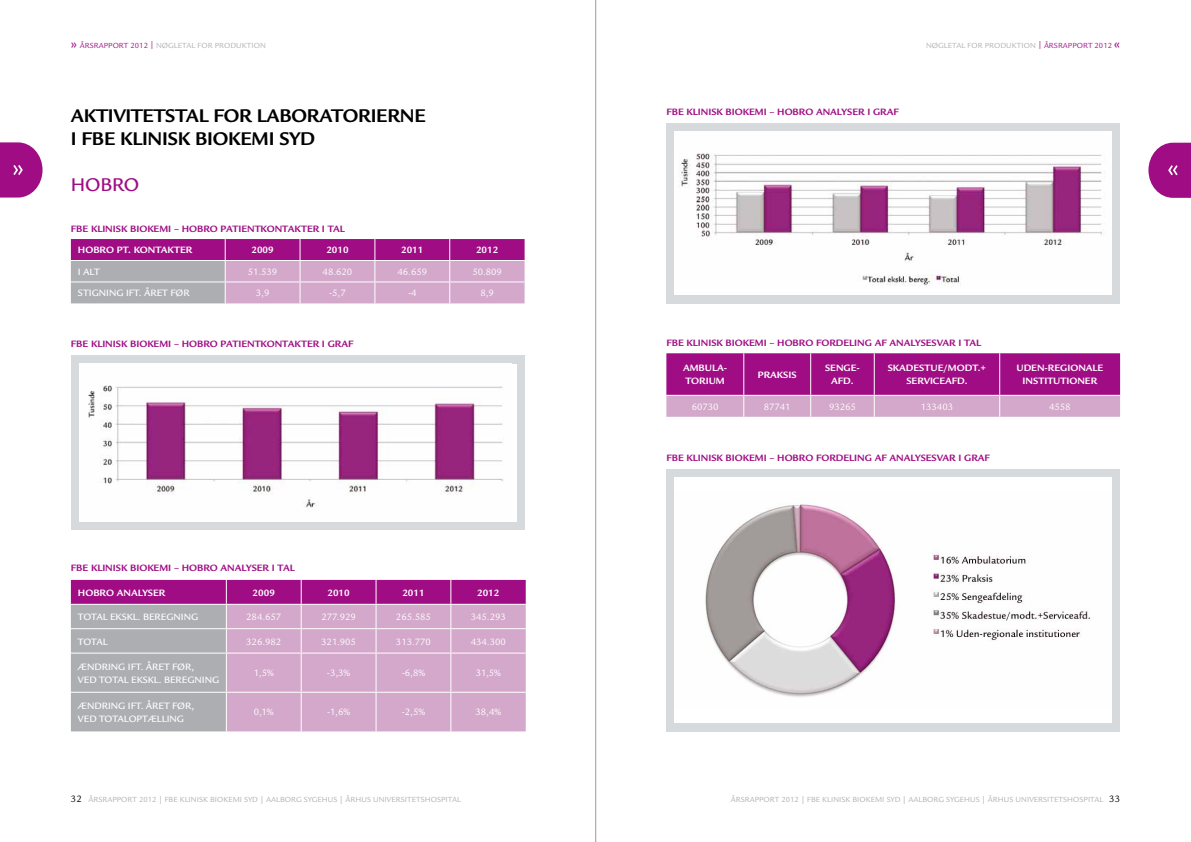
<style>
.page{position:relative;width:1191px;height:842px;background:#fff}
.page>*{position:absolute;margin:0;border:0;box-sizing:border-box;transform-origin:0 0}
.t1{font:700 20px "Legacy Sans";letter-spacing:-.01em;color:#000}
.t2{font:500 20px "Legacy Sans";color:#9f0c84}
.t3{font:700 10px "Legacy Sans";color:#9f0c84}
.t4{font:10px "Legacy Sans";color:#fff}
.t5{font:700 10px/13px "Legacy Sans";color:#fff}
.t6{font:500 10px/13px "Legacy Sans";color:#fff}
.t7{font:10px "Legacy Sans";color:#000}
.t8{font:8px "Legacy Sans";letter-spacing:.01em;color:#acaeb2}
.s1{font-family:"Meta Plus";font-size:12px;color:#9f0c84}
.s2{color:#9f0c84}
.s3{font-size:10px;color:#000}
</style>
<div class="page">
<svg style="left:1148px;top:143px;width:43px;height:55px;background:#ad3096"></svg>
<svg style="left:0;top:142px;width:43px;height:56px;background:#ae3398"></svg>
<div style="left:71px;top:355px;width:453px;height:175px;background:#d6dadc"></div>
<div style="left:79px;top:364px;width:437px;height:157px;background:#fff"></div>
<img style="left:88px;top:385px;width:416px;height:123px">
<div style="left:666px;top:123px;width:454px;height:180px;background:#d6dadc"></div>
<div style="left:674px;top:132px;width:438px;height:163px;background:#fff"></div>
<img style="left:681px;top:153px;width:421px;height:133px">
<div style="left:666px;top:469px;width:454px;height:262px;background:#d6dadc"></div>
<div style="left:674px;top:477px;width:438px;height:246px;background:#fff"></div>
<img style="left:705px;top:504px;width:385px;height:193px">
<svg style="left:71px;top:239px;width:453px;height:64px;background:#bb7ab0"></svg>
<svg style="left:71px;top:580px;width:455px;height:151px;background:#c194ba"></svg>
<hr style="left:226px;top:654px;width:1px;height:38px;background:#fff">
<hr style="left:226px;top:693px;width:1px;height:38px;background:#fff">
<svg style="left:666px;top:353px;width:454px;height:64px;background:#b1439d"></svg>
<hr style="left:666px;top:395px;width:78px;height:1px;background:#fff">
<hr style="left:744px;top:395px;width:66px;height:1px;background:#fff">
<hr style="left:810px;top:395px;width:64px;height:1px;background:#fff">
<hr style="left:874px;top:395px;width:125px;height:1px;background:#fff">
<hr style="left:999px;top:395px;width:121px;height:1px;background:#fff">
<hr style="left:595px;top:0;width:1px;height:842px;background:#acaeb2">
<p class="t8" style="left:71px;top:41px;width:196px"><span class="s1">»</span> <span class="s2">ÅRSRAPPORT 2012 |</span> NØG LETAL FOR PRODU KTION</p>
<p class="t8" style="left:926px;top:41px;width:195px">NØG LETAL FOR PRODU KTION <span class="s2">| ÅRSRAPPORT 2012</span> <span class="s1">«</span></p>
<h1 class="t1" style="left:71px;top:104px;width:73px">AKTIVITETSTA</h1>
<h1 class="t1" style="left:199px;top:104px;width:29px">L FOR</h1>
<h1 class="t1" style="left:257px;top:104px;width:24px">LABORATOR</h1>
<h1 class="t1" style="left:371px;top:104px;width:54px">IERNE</h1>
<h1 class="t1" style="left:71px;top:127px;width:157px">I FBE KLINISK BIOKEM</h1>
<h1 class="t1" style="left:269px;top:127px;width:48px">I SYD</h1>
<h1 class="t2" style="left:71px;top:174px;width:70px">HOBRO</h1>
<p class="t3" style="left:71px;top:223px;width:77px">FBE KLINISK BIOKEM</p>
<p class="t3" style="left:168px;top:223px;width:94px">I – HOBRO PATIENTKO</p>
<p class="t3" style="left:275px;top:223px;width:15px">NTAKTER</p>
<p class="t3" style="left:322px;top:223px;width:24px">I TA L</p>
<p class="t5" style="left:78px;top:244px;width:85px">HOBRO PT. KONTAKTER</p>
<p class="t5" style="left:251px;top:244px;width:24px">2009</p>
<p class="t5" style="left:326px;top:244px;width:24px">2010</p>
<p class="t5" style="left:401px;top:244px;width:24px">2011</p>
<p class="t5" style="left:476px;top:244px;width:24px">2012</p>
<p class="t6" style="left:78px;top:265px;width:23px">I ALT</p>
<p class="t4" style="left:248px;top:266px;width:31px">51.539</p>
<p class="t4" style="left:323px;top:266px;width:31px">48.620</p>
<p class="t4" style="left:397px;top:266px;width:31px">46.659</p>
<p class="t4" style="left:472px;top:266px;width:31px">50.809</p>
<p class="t6" style="left:78px;top:287px;width:113px">STIGNING IFT. ÅRET FØR</p>
<p class="t4" style="left:256px;top:287px;width:15px">3,9</p>
<p class="t4" style="left:329px;top:287px;width:18px">-5,7</p>
<p class="t4" style="left:408px;top:287px;width:10px">-4</p>
<p class="t4" style="left:480px;top:287px;width:15px">8,9</p>
<p class="t3" style="left:71px;top:338px;width:77px">FBE KLINISK BIOKEM</p>
<p class="t3" style="left:168px;top:338px;width:94px">I – HOBRO PATIENTKO</p>
<p class="t3" style="left:275px;top:338px;width:15px">NTAKTER</p>
<p class="t3" style="left:322px;top:338px;width:20px">I GRAF</p>
<p class="t3" style="left:71px;top:562px;width:77px">FBE KLINISK BIOKEM</p>
<p class="t3" style="left:168px;top:562px;width:91px">I – H OBRO ANALYSER</p>
<p class="t3" style="left:272px;top:562px;width:24px">I TA L</p>
<p class="t5" style="left:78px;top:586px;width:77px">H OBRO ANALYSER</p>
<p class="t5" style="left:253px;top:586px;width:24px">2009</p>
<p class="t5" style="left:327px;top:586px;width:24px">2010</p>
<p class="t5" style="left:402px;top:586px;width:24px">2011</p>
<p class="t5" style="left:477px;top:586px;width:24px">2012</p>
<p class="t6" style="left:78px;top:611px;width:39px">TOTAL EKSKL</p>
<p class="t6" style="left:138px;top:611px;width:62px">. BEREGNING</p>
<p class="t4" style="left:246px;top:611px;width:36px">284.657</p>
<p class="t4" style="left:321px;top:611px;width:36px">277.929</p>
<p class="t4" style="left:396px;top:611px;width:36px">265.585</p>
<p class="t4" style="left:471px;top:611px;width:36px">345.293</p>
<p class="t6" style="left:78px;top:635px;width:26px">TO TAL</p>
<p class="t4" style="left:246px;top:636px;width:36px">326.982</p>
<p class="t4" style="left:321px;top:636px;width:36px">321.905</p>
<p class="t4" style="left:396px;top:636px;width:36px">313.770</p>
<p class="t4" style="left:471px;top:636px;width:36px">434.300</p>
<p class="t6" style="left:78px;top:660px;width:9px">ÆND</p>
<p class="t6" style="left:78px;top:660px;width:118px;text-indent:24px">RIN G IFT. ÅRET FØ R,<br>VED TOTAL EKSKL</p>
<p class="t4" style="left:254px;top:667px;width:21px">1,5%</p>
<p class="t4" style="left:327px;top:667px;width:25px">-3,3%</p>
<p class="t4" style="left:402px;top:667px;width:25px">-6,8%</p>
<p class="t4" style="left:476px;top:667px;width:27px">31,5%</p>
<p class="t6" style="left:159px;top:673px;width:62px">. BEREGNING</p>
<p class="t6" style="left:78px;top:699px;width:118px;text-indent:24px">RIN G IFT. ÅRET FØ R,<br>VED TOTALO</p>
<p class="t6" style="left:78px;top:699px;width:9px">ÆND</p>
<p class="t6" style="left:137px;top:712px;width:26px">PTÆLLIN</p>
<p class="t6" style="left:177px;top:712px;width:9px">G</p>
<p class="t4" style="left:254px;top:707px;width:21px">0,1%</p>
<p class="t4" style="left:327px;top:707px;width:25px">-1,6%</p>
<p class="t4" style="left:402px;top:707px;width:25px">-2,5%</p>
<p class="t4" style="left:475px;top:707px;width:27px">38,4%</p>
<p class="t3" style="left:666px;top:106px;width:77px">FBE KLINISK BIOKEM</p>
<p class="t3" style="left:764px;top:106px;width:91px">I – H OBRO ANALYSER</p>
<p class="t3" style="left:867px;top:106px;width:20px">I GRAF</p>
<p class="t3" style="left:666px;top:337px;width:77px">FBE KLINISK BIOKEM</p>
<p class="t3" style="left:764px;top:337px;width:60px">I – HOBRO FOR</p>
<p class="t3" style="left:836px;top:337px;width:147px">DELING AF ANALYSESVAR I TAL</p>
<p class="t5" style="left:683px;top:362px;width:46px">AMB ULA-<br>TOR</p>
<p class="t5" style="left:758px;top:368px;width:13px">PRAKS</p>
<p class="t5" style="left:788px;top:368px;width:9px">IS</p>
<p class="t5" style="left:831px;top:362px;width:30px;text-indent:-6px">SENGE-<br>AFD</p>
<p class="t5" style="left:851px;top:375px;width:4px">.</p>
<p class="t5" style="left:887px;top:362px;width:100px;text-align:center">SKADESTUE/MODT.+<br>SERVICEAFD.</p>
<p class="t5" style="left:1016px;top:362px;width:87px;text-align:center">UDEN-REGIONALE<br>INSTITUTIONER</p>
<p class="t5" style="left:705px;top:375px;width:19px">IUM</p>
<p class="t4" style="left:691px;top:401px;width:28px">60730</p>
<p class="t4" style="left:764px;top:401px;width:28px">87741</p>
<p class="t4" style="left:829px;top:401px;width:28px">93265</p>
<p class="t4" style="left:921px;top:401px;width:34px">133403</p>
<p class="t4" style="left:1049px;top:401px;width:23px">4558</p>
<p class="t3" style="left:666px;top:452px;width:77px">FBE KLINISK BIOKEM</p>
<p class="t3" style="left:764px;top:452px;width:60px">I – HOBRO FOR</p>
<p class="t3" style="left:836px;top:452px;width:143px">DELING AF ANALYSESVAR I GRAF</p>
<p class="t8" style="left:71px;top:795px;width:202px"><span class="s3">32</span> ÅRSRAPPORT 2012 | FBE KLINISK BIOKEMI SYD | AALBOR</p>
<p class="t8" style="left:296px;top:795px;width:101px">G SYGEHUS | ÅRHUS UNIVERSITETS</p>
<p class="t8" style="left:425px;top:795px;width:12px">HOSPITAL</p>
<p class="t8" style="left:731px;top:795px;width:184px">ÅRSRAPPORT 2012 | FBE KLINISK BIOKEMI SYD | AALBOR</p>
<p class="t8" style="left:938px;top:795px;width:101px">G SYGEHUS | ÅRHUS UNIVERSITETS</p>
<p class="t8" style="left:1067px;top:795px;width:12px">HOSPITAL</p>
<p class="t7" style="left:1109px;top:793px;width:12px">33</p>
</div>
